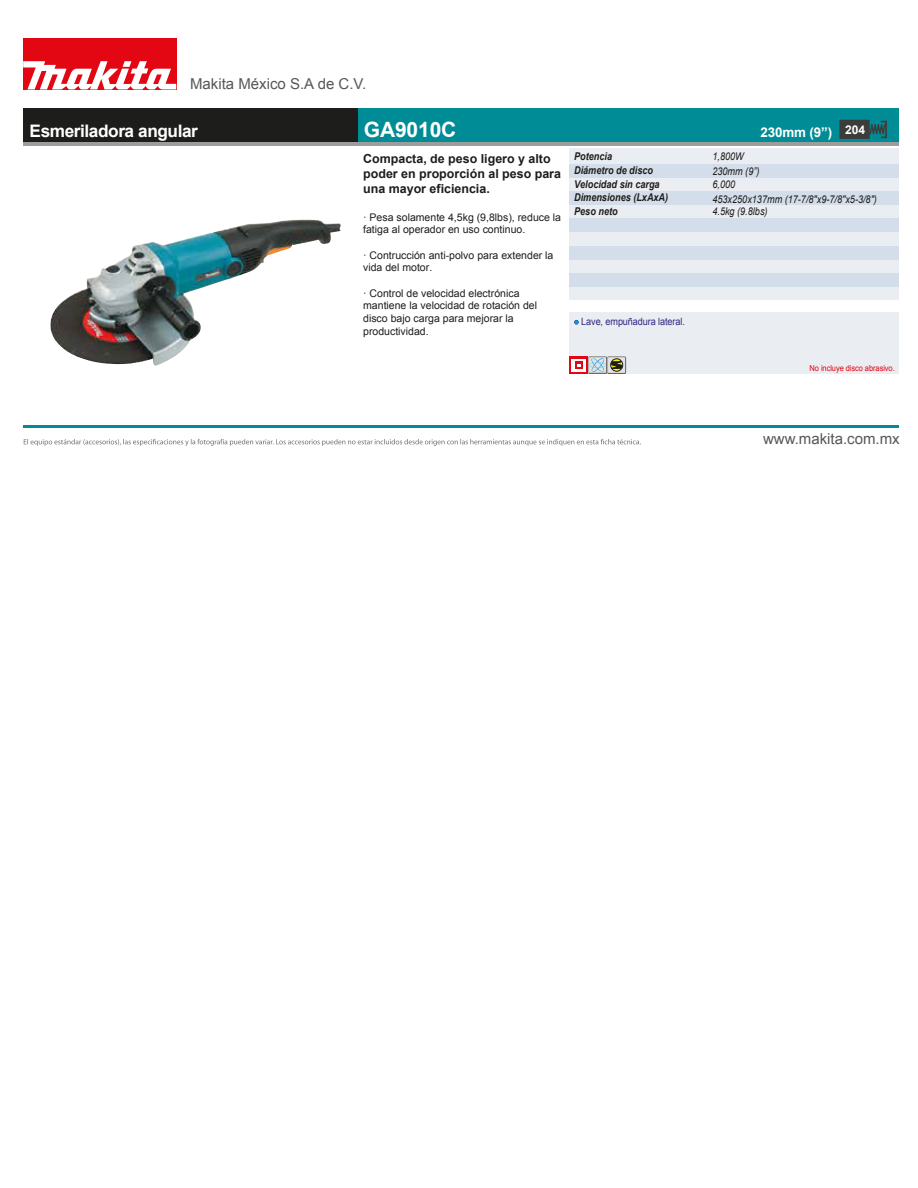
<style>
.page{position:relative;width:918px;height:1188px;background:#fff}
.page>*{position:absolute;margin:0;border:0;box-sizing:border-box;transform-origin:0 0}
.t1{font:700 21px "Arial";letter-spacing:-.01em;color:#fff}
.t2{font:700 17.25px "Arial";letter-spacing:-.025em;color:#fff}
.t3{font:15px "Arial";color:#575756}
.t4{font:700 13.35px "Arial";letter-spacing:-.01em;color:#fff}
.t5{font:700 12.45px/15px "Arial";color:#1d1d1b}
.t6{font:700 12.15px "Arial";color:#fff}
.t7{font:italic 10.65px/15.6px "Arial";color:#1d1d1b;scale:.85 1}
.t8{font:italic 700 10.65px/14.1px "Arial";color:#1d1d1b;scale:.85 1}
.t9{font:10.5px/12.6px "Arial";color:#1d1d1b}
.t10{font:10.05px "Arial";letter-spacing:-.01em;color:#312783;scale:.91 1}
.t11{font:8.25px "Arial";letter-spacing:-.01em;color:#e30613;scale:.91 1}
</style>
<div class="page">
<div style="left:569px;top:312px;width:330px;height:62px;background:#eaedf1"></div>
<div style="left:569px;top:148px;width:330px;height:152px;background:#eaedf1"></div>
<div style="left:569px;top:164px;width:330px;height:13px;background:#d4ddea"></div>
<div style="left:569px;top:191px;width:330px;height:14px;background:#d4ddea"></div>
<div style="left:569px;top:218px;width:330px;height:14px;background:#d4ddea"></div>
<div style="left:569px;top:246px;width:330px;height:14px;background:#d4ddea"></div>
<div style="left:569px;top:273px;width:330px;height:14px;background:#d4ddea"></div>
<hr style="left:23px;top:425px;width:876px;height:2px;background:#008c96">
<div style="left:23px;top:38px;width:153px;height:51px;background:#e30613"></div>
<svg style="left:23px;top:61px;width:153px;height:28px"></svg>
<svg style="left:24px;top:439px;width:617px;height:7px"></svg>
<div style="left:23px;top:109px;width:872px;height:35px;background:#1d1d1b"></div>
<div style="left:359px;top:109px;width:540px;height:35px;background:#008c96"></div>
<hr style="left:23px;top:142px;width:876px;height:4px;background:#9d9d9c">
<svg style="left:574px;top:320px;width:5px;height:5px"></svg>
<svg style="left:839px;top:120px;width:48px;height:19px"></svg>
<svg style="left:569px;top:357px;width:19px;height:17px"></svg>
<div style="left:572px;top:359px;width:14px;height:13px;background:#fff"></div>
<svg style="left:575px;top:362px;width:8px;height:7px"></svg>
<svg style="left:588px;top:357px;width:19px;height:17px"></svg>
<div style="left:607px;top:357px;width:19px;height:17px;background:#646363"></div>
<svg style="left:588px;top:357px;width:38px;height:16px"></svg>
<img style="left:50px;top:221px;width:234px;height:143px">
<h3 class="t3" style="left:190px;top:74px;width:178px">Makita México S.A de C.V.</h3>
<h2 class="t2" style="left:30px;top:120px;width:170px">Esmeriladora angular</h2>
<h1 class="t1" style="left:364px;top:116px;width:94px">GA9010C</h1>
<p class="t5" style="left:363px;top:152px;width:199px">Compacta, de peso ligero y alto poder en proporción al peso para una mayor eficiencia.</p>
<p class="t9" style="left:363px;top:211px;width:199px">· Pesa solamente 4,5kg (9,8lbs), reduce la fatiga al operador en uso continuo.</p>
<p class="t9" style="left:363px;top:249px;width:192px">· Contrucción anti-polvo para extender la vida del motor.</p>
<p class="t9" style="left:363px;top:287px;width:175px">· Control de velocidad electrónica mantiene la velocidad de rotación del disco bajo carga para mejorar la productividad.</p>
<p class="t8" style="left:574px;top:149px;width:102px">Potencia<br>Diámetro de disco<br>Velocidad sin carga</p>
<p class="t8" style="left:574px;top:205px;width:53px">Peso neto</p>
<p class="t8" style="left:574px;top:190px;width:112px">Dimensiones (LxAxA)</p>
<p class="t10" style="left:581px;top:315px;width:115px">Lave, empuñadura lateral.</p>
<p class="t4" style="left:760px;top:124px;width:73px">230mm (9”)</p>
<p class="t7" style="left:712px;top:148px;width:57px">1,800W<br>230mm (9”)</p>
<p class="t7" style="left:712px;top:176px;width:28px">6,000</p>
<p class="t6" style="left:845px;top:122px;width:22px">204</p>
<p class="t7" style="left:712px;top:193px;width:195px;line-height:12.8px">453x250x137mm (17-7/8"x9-7/8"x5-3/8")<br>4.5kg (9.8lbs)</p>
<p class="t11" style="left:810px;top:363px;width:95px">No incluye disco abrasivo.</p>
<h3 class="t3" style="left:763px;top:429px;width:138px">www.makita.com.mx</h3>
</div>
